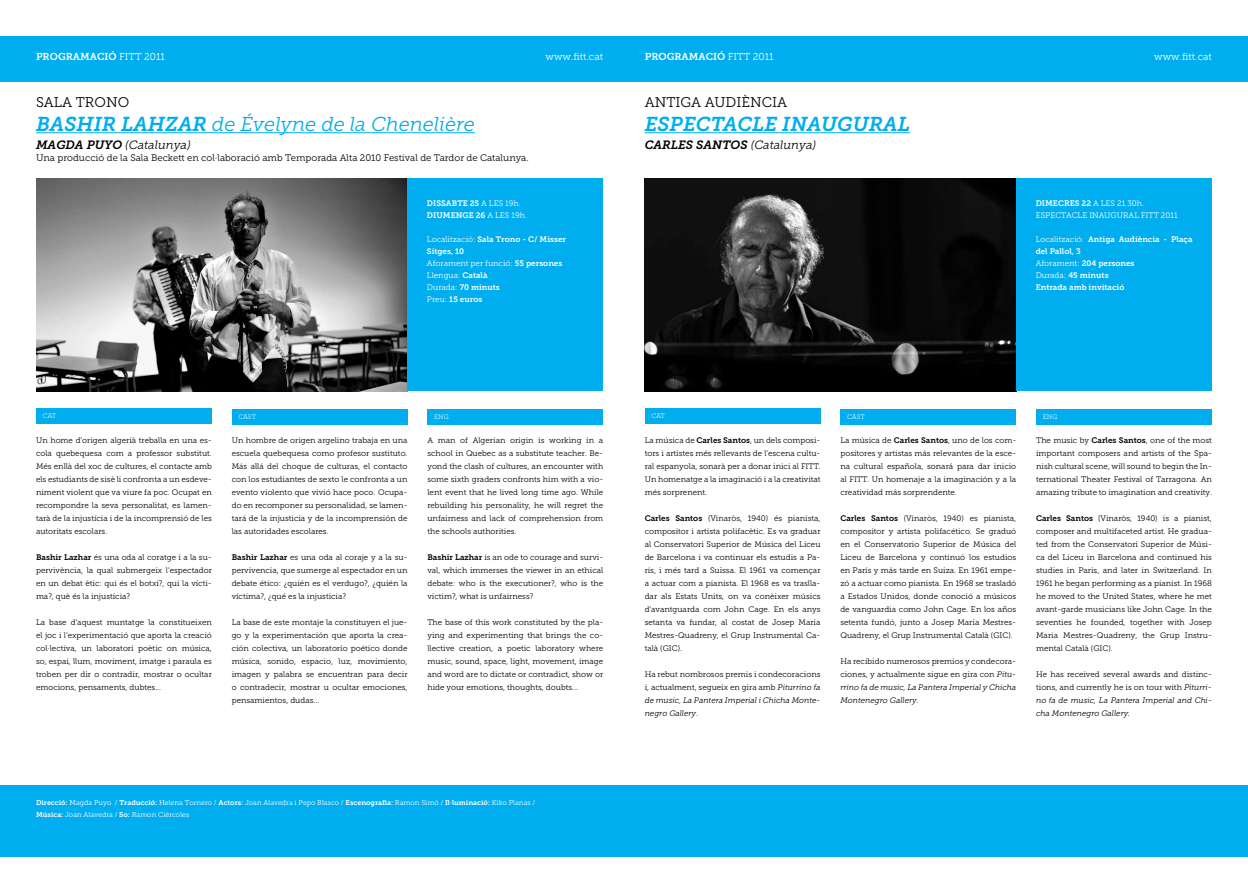
<style>
.page{position:relative;width:1248px;height:893px;background:#fff}
.page>*{position:absolute;margin:0;border:0;box-sizing:border-box;transform-origin:0 0}
.t1{font:italic 20px "Museo Slab 300";color:#00aeef}
.t2{font:italic 20px "Museo Slab 700";color:#00aeef}
.t3{font:14px "Museo Slab 300";color:#000}
.t4{font:italic 12px "Museo Slab 700";color:#000}
.t5{font:italic 12px "Museo Slab 300";color:#000}
.t6{font:10px "Museo Slab 700";color:#fff}
.t7{font:10px "Museo Slab 300";color:#fff}
.t8{font:9.5px "Museo Slab 300";color:#000}
.t9{font:8px/13px "Museo Slab 300";color:#000;text-align:justify}
.t10{font:8px/12px "Museo Slab 700";color:#fff}
.t11{font:8px/12px "Museo Slab 300";color:#fff}
.t12{font:7px/12px "Museo Slab 300";color:#fff}
.t13{font:7px "Archer Pro";letter-spacing:-.02em;color:#fff}
.s1{font-family:"Museo Slab 300"}
.s2{font-family:"Museo Slab 700"}
.s3{font-style:italic}
</style>
<div class="page">
<div style="left:0;top:36px;width:624px;height:45px;background:#00aeef"></div>
<div style="left:624px;top:36px;width:623px;height:45px;background:#00aeef"></div>
<div style="left:0;top:785px;width:624px;height:72px;background:#00aeef"></div>
<div style="left:624px;top:785px;width:623px;height:72px;background:#00aeef"></div>
<hr style="left:36px;top:132px;width:439px;height:1px;background:#00aeef">
<hr style="left:644px;top:132px;width:266px;height:1px;background:#00aeef">
<img style="left:36px;top:179px;width:371px;height:212px">
<img style="left:644px;top:179px;width:372px;height:212px">
<div style="left:407px;top:179px;width:196px;height:212px;background:#00aeef"></div>
<div style="left:1016px;top:179px;width:195px;height:212px;background:#00aeef"></div>
<div style="left:36px;top:408px;width:176px;height:16px;background:#00aeef"></div>
<div style="left:644px;top:408px;width:176px;height:16px;background:#00aeef"></div>
<div style="left:232px;top:409px;width:175px;height:15px;background:#00aeef"></div>
<div style="left:840px;top:409px;width:176px;height:15px;background:#00aeef"></div>
<div style="left:427px;top:409px;width:176px;height:15px;background:#00aeef"></div>
<div style="left:1035px;top:409px;width:176px;height:15px;background:#00aeef"></div>
<p class="t6" style="left:36px;top:50px;width:131px">PROGRAMACIÓ <span class="s1">FITT 2011</span></p>
<p class="t7" style="left:545px;top:51px;width:59px">www.fitt.cat</p>
<p class="t6" style="left:644px;top:50px;width:131px">PROGRAMACIÓ <span class="s1">FITT 2011</span></p>
<p class="t7" style="left:1154px;top:51px;width:59px">www.fitt.cat</p>
<h2 class="t3" style="left:36px;top:94px;width:95px">SALA TRONO</h2>
<h1 class="t1" style="left:36px;top:113px;width:440px"><span class="s2">BASHIR LAHZAR</span> de Évelyne de la Chenelière</h1>
<h3 class="t5" style="left:36px;top:138px;width:156px"><span class="s2">MAGDA PUYO</span> (Catalunya)</h3>
<p class="t8" style="left:36px;top:152px;width:494px">Una producció de la Sala Beckett en col·laboració amb Temporada Alta 2010 Festival de Tardor de Catalunya.</p>
<p class="t10" style="left:427px;top:197px;width:102px">DISSABTE 25 <span class="s1">A LES 19h.<br></span>DIUMENGE 26 <span class="s1">A LES 19h.</span></p>
<p class="t10" style="left:427px;top:233px;width:141px"><span class="s1">Localització:</span> Sala Trono - C/ Misser<br>Sitges, 10</p>
<p class="t11" style="left:427px;top:257px;width:137px">Aforament per funció: <span class="s2">55 persones<br></span>Llengua: <span class="s2">Català</span></p>
<p class="t10" style="left:427px;top:281px;width:74px"><span class="s1">Durada:</span> 70 minuts<br><span class="s1">Preu:</span> 15 euros</p>
<h2 class="t3" style="left:644px;top:94px;width:144px">ANTIGA AUDIÈNCIA</h2>
<h1 class="t2" style="left:644px;top:113px;width:267px">ESPECTACLE INAUGURAL</h1>
<h3 class="t4" style="left:644px;top:138px;width:173px">CARLES SANTOS <span class="s1">(Catalunya)</span></h3>
<p class="t11" style="left:1035px;top:197px;width:144px"><span class="s2">DIMECRES 22</span> A LES 21.30h.<br>ESPECTACLE INAUGURAL FITT 2011</p>
<p class="t10" style="left:1035px;top:233px;width:158px"><span class="s1">Localització:</span> Antiga Audiència - Plaça del Pallol, 3<br><span class="s1">Aforament:</span> 204 persones<br><span class="s1">Durada:</span> 45 minuts<br>Entrada amb invitació</p>
<p class="t13" style="left:43px;top:411px;width:15px">CAT</p>
<p class="t13" style="left:238px;top:412px;width:19px">CAST</p>
<p class="t13" style="left:434px;top:412px;width:16px">ENG</p>
<p class="t13" style="left:651px;top:411px;width:15px">CAT</p>
<p class="t13" style="left:847px;top:412px;width:19px">CAST</p>
<p class="t13" style="left:1042px;top:412px;width:16px">ENG</p>
<p class="t9" style="left:36px;top:434px;width:177px">Un home d’origen algerià treballa en una es&shy;cola quebequesa com a professor substitut.<br>Més enllà del xoc de cultures, el contacte amb els estudiants de sisè li confronta a un esdeve&shy;niment violent que va viure fa poc. Ocupat en recompondre la seva personalitat, es lamen&shy;tarà de la injustícia i de la incomprensió de les autoritats escolars.</p>
<p class="t9" style="left:36px;top:551px;width:177px"><span class="s2">Bashir Lazhar</span> és una oda al coratge i a la su&shy;pervivència, la qual submergeix l’espectador en un debat ètic: qui és el botxí?, qui la vícti&shy;ma?, què és la injustícia?</p>
<p class="t9" style="left:36px;top:616px;width:177px">La base d’aquest muntatge la constitueixen el joc i l’experimentació que aporta la creació col·lectiva, un laboratori poètic on música, so, espai, llum, moviment, imatge i paraula es troben per dir o contradir, mostrar o ocultar emocions, pensaments, dubtes...</p>
<p class="t9" style="left:644px;top:434px;width:177px">La música de <span class="s2">Carles Santos</span>, un dels composi&shy;tors i artistes més rellevants de l’escena cultu&shy;ral espanyola, sonarà per a donar inici al FITT.<br>Un homenatge a la imaginació i a la creativitat més sorprenent.</p>
<p class="t9" style="left:644px;top:512px;width:177px"><span class="s2">Carles Santos</span> (Vinaròs, 1940) és pianista, compositor i artista polifacètic. Es va graduar al Conservatori Superior de Música del Liceu de Barcelona i va continuar els estudis a Pa&shy;rís, i més tard a Suïssa. El 1961 va començar a actuar com a pianista. El 1968 es va traslla&shy;dar als Estats Units, on va conèixer músics d’avantguarda com John Cage. En els anys setanta va fundar, al costat de Josep Maria Mestres-Quadreny, el Grup Instrumental Ca&shy;talà (GIC).</p>
<p class="t9" style="left:644px;top:668px;width:177px">Ha rebut nombrosos premis i condecoracions i, actualment, segueix en gira amb <span class="s3">Piturrino fa de music, La Pantera Imperial i Chicha Monte&shy;negro Gallery</span>.</p>
<p class="t9" style="left:840px;top:434px;width:177px">La música de <span class="s2">Carles Santos</span>, uno de los com&shy;positores y artistas más relevantes de la esce&shy;na cultural española, sonará para dar inicio al FITT. Un homenaje a la imaginación y a la creatividad más sorprendente.</p>
<p class="t9" style="left:840px;top:512px;width:177px"><span class="s2">Carles Santos</span> (Vinaròs, 1940) es pianista, compositor y artista polifacético. Se graduó en el Conservatorio Superior de Música del Liceu de Barcelona y continuó los estudios en París y más tarde en Suiza. En 1961 empe&shy;zó a actuar como pianista. En 1968 se trasladó a Estados Unidos, donde conoció a músicos de vanguardia como John Cage. En los años setenta fundó, junto a Josep Maria Mestres-Quadreny, el Grup Instrumental Català (GIC).</p>
<p class="t9" style="left:840px;top:655px;width:177px">Ha recibido numerosos premios y condecora&shy;ciones, y actualmente sigue en gira con <span class="s3">Pitu&shy;rrino fa de music, La Pantera Imperial y Chicha Montenegro Gallery.</span></p>
<p class="t9" style="left:1035px;top:434px;width:177px">The music by <span class="s2">Carles Santos</span>, one of the most important composers and artists of the Spa&shy;nish cultural scene, will sound to begin the In&shy;ternational Theater Festival of Tarragona. An amazing tribute to imagination and creativity.</p>
<p class="t9" style="left:1035px;top:512px;width:177px"><span class="s2">Carles Santos</span> (Vinaròs, 1940) is a pianist, composer and multifaceted artist. He gradua&shy;ted from the Conservatori Superior de Músi&shy;ca del Liceu in Barcelona and continued his studies in Paris, and later in Switzerland. In 1961 he began performing as a pianist. In 1968 he moved to the United States, where he met avant-garde musicians like John Cage. In the seventies he founded, together with Josep Maria Mestres-Quadreny, the Grup Instru&shy;mental Català (GIC).</p>
<p class="t9" style="left:1035px;top:668px;width:177px">He has received several awards and distinc&shy;tions, and currently he is on tour with <span class="s3">Piturri&shy;no fa de music, La Pantera Imperial and Chi&shy;cha Montenegro Gallery.</span></p>
<p class="t9" style="left:427px;top:434px;width:177px">A man of Algerian origin is working in a school in Quebec as a substitute teacher. Be&shy;yond the clash of cultures, an encounter with some sixth graders confronts him with a vio&shy;lent event that he lived long time ago. While rebuilding his personality, he will regret the unfairness and lack of comprehension from the schools authorities.</p>
<p class="t9" style="left:427px;top:551px;width:177px"><span class="s2">Bashir Lazhar</span> is an ode to courage and survi&shy;val, which immerses the viewer in an ethical debate: who is the executioner?, who is the victim?, what is unfairness?</p>
<p class="t9" style="left:427px;top:616px;width:177px">The base of this work constituted by the pla&shy;ying and experimenting that brings the co&shy;llective creation, a poetic laboratory where music, sound, space, light, movement, image and word are to dictate or contradict, show or hide your emotions, thoughts, doubts...</p>
<p class="t9" style="left:232px;top:434px;width:177px">Un hombre de origen argelino trabaja en una escuela quebequesa como profesor sustituto.<br>Más allá del choque de culturas, el contacto con los estudiantes de sexto le confronta a un evento violento que vivió hace poco. Ocupa&shy;do en recomponer su personalidad, se lamen&shy;tará de la injusticia y de la incomprensión de las autoridades escolares.</p>
<p class="t9" style="left:232px;top:551px;width:177px"><span class="s2">Bashir Lazhar</span> es una oda al coraje y a la su&shy;pervivencia, que sumerge al espectador en un debate ético: ¿quién es el verdugo?, ¿quién la víctima?, ¿qué es la injusticia?</p>
<p class="t9" style="left:232px;top:616px;width:177px">La base de este montaje la constituyen el jue&shy;go y la experimentación que aporta la crea&shy;ción colectiva, un laboratorio poético donde música, sonido, espacio, luz, movimiento, imagen y palabra se encuentran para decir o contradecir, mostrar u ocultar emociones, pensamientos, dudas...</p>
<p class="t12" style="left:36px;top:796px;width:501px"><span class="s2">Direcció:</span> Magda Puyo / <span class="s2">Traducció:</span> Helena Tornero / <span class="s2">Actors:</span> Joan Alavedra i Pepo Blasco / <span class="s2">Escenografia:</span> Ramon Simó / <span class="s2">Il·luminació:</span> Kiko Planas /<br><span class="s2">Música:</span> Joan Alavedra / <span class="s2">So:</span> Ramon Ciércoles</p>
</div>
